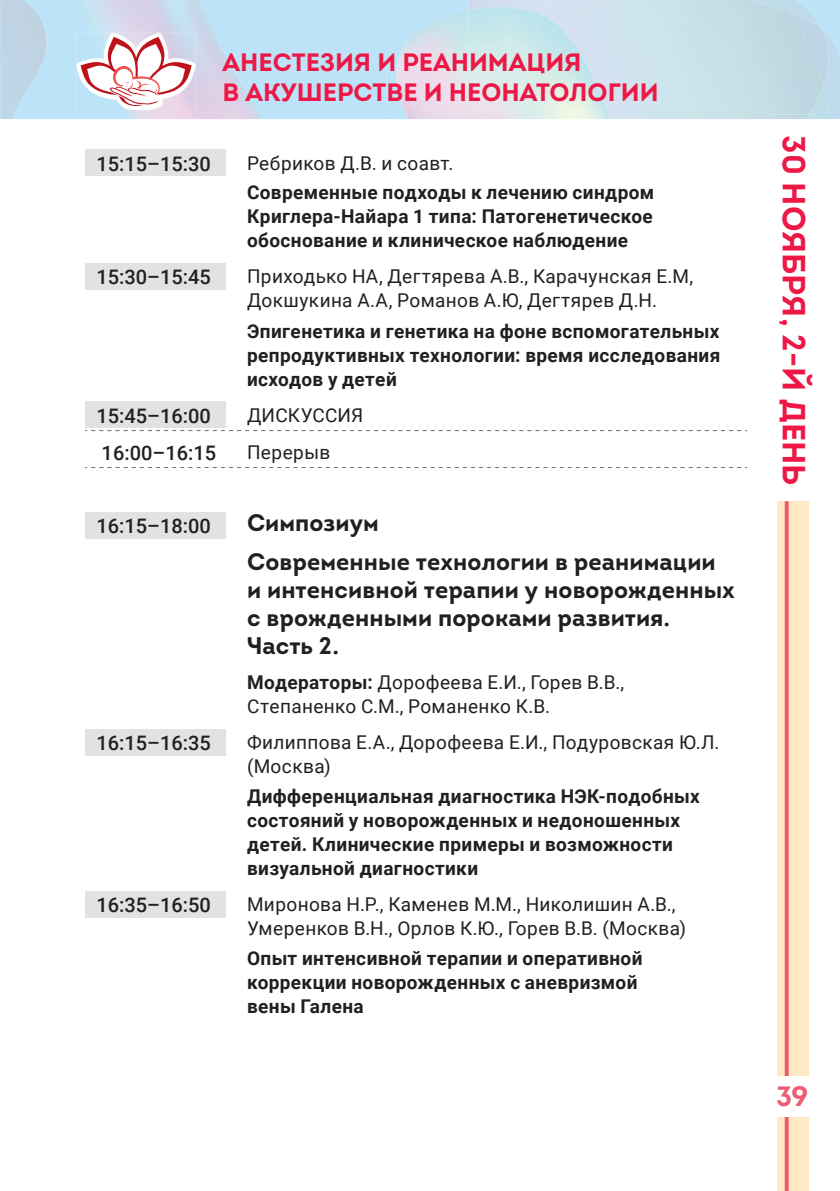
<style>
.page{position:relative;width:840px;height:1191px;background:#fff}
.page>*{position:absolute;margin:0;border:0;box-sizing:border-box;transform-origin:0 0}
.t1{font:700 32px "Intro";color:#ed1845}
.t2{font:700 27.8px "Intro";color:#ee5c72}
.t3{font:700 25px/30px "Intro";color:#ed1845}
.t4{font:700 24px/28px "Intro";letter-spacing:.005em;color:#231f20}
.t5{font:500 20px "Roboto";color:#231f20}
.t6{font:700 19px/24px "Roboto";letter-spacing:.02em;color:#231f20;text-align:justify}
.t7{font:19px/24px "Roboto";letter-spacing:.02em;color:#231f20}
.s1{font-weight:700}
</style>
<div class="page">
<div style="left:777px;top:1100px;width:31px;height:91px;background:#feeac2"></div>
<div style="left:777px;top:501px;width:31px;height:575px;background:#feeac2"></div>
<svg style="left:784px;top:501px;width:4px;height:690px;background:#f07580"></svg>
<div style="left:775px;top:1076px;width:36px;height:40px;background:#fff"></div>
<hr style="left:0;top:119px;width:773px;height:1px;background:#fafcfd">
<img style="left:77px;top:0;width:187px;height:119px">
<img style="left:828px;top:30px;width:11px;height:89px">
<img style="left:822px;top:87px;width:6px;height:32px">
<div style="left:386px;top:0;width:81px;height:119px;background:#bde3f8"></div>
<img style="left:822px;top:13px;width:6px;height:74px">
<img style="left:542px;top:0;width:280px;height:119px">
<img style="left:773px;top:114px;width:36px;height:5px">
<img style="left:0;top:0;width:55px;height:119px">
<img style="left:395px;top:10px;width:72px;height:109px">
<img style="left:467px;top:7px;width:75px;height:112px">
<img style="left:527px;top:16px;width:82px;height:103px">
<img style="left:76px;top:33px;width:14px;height:77px">
<img style="left:90px;top:33px;width:105px;height:77px">
<svg style="left:81px;top:37px;width:110px;height:68px"></svg>
<svg style="left:85px;top:430px;width:661px;height:1px"></svg>
<svg style="left:85px;top:467px;width:661px;height:1px"></svg>
<div style="left:85px;top:150px;width:140px;height:26px;background:#e1e2e4"></div>
<div style="left:85px;top:263px;width:140px;height:27px;background:#e1e2e4"></div>
<div style="left:85px;top:401px;width:140px;height:27px;background:#e1e2e4"></div>
<div style="left:85px;top:512px;width:140px;height:27px;background:#e1e2e4"></div>
<div style="left:85px;top:729px;width:140px;height:26px;background:#e1e2e4"></div>
<div style="left:85px;top:891px;width:140px;height:26px;background:#e1e2e4"></div>
<h3 class="t3" style="left:222px;top:47px;width:437px">АНЕСТЕЗИЯ И РЕАНИМАЦИЯ<br>В АКУШЕРСТВЕ И НЕОНАТОЛОГИИ</h3>
<p class="t5" style="left:96px;top:150px;width:116px">15:15–15:30</p>
<p class="t7" style="left:247px;top:150px;width:208px">Ребриков Д.В. и соавт.</p>
<p class="t6" style="left:247px;top:180px;width:408px">Современные подходы к лечению синдром Криглера-Найара 1 типа: Патогенетическое обоснование и клиническое наблюдение</p>
<p class="t5" style="left:96px;top:263px;width:116px">15:30–15:45</p>
<p class="t7" style="left:247px;top:264px;width:447px">Приходько НА, Дегтярева А.В., Карачунская Е.М,<br>Докшукина А.А, Романов А.Ю, Дегтярев Д.Н.</p>
<p class="t6" style="left:247px;top:318px;width:474px">Эпигенетика и генетика на фоне вспомогательных репродуктивных технологии: время исследования исходов у детей</p>
<p class="t5" style="left:96px;top:401px;width:116px">15:45–16:00</p>
<p class="t7" style="left:247px;top:402px;width:118px">ДИСКУССИЯ</p>
<p class="t5" style="left:102px;top:438px;width:116px">16:00–16:15</p>
<p class="t7" style="left:247px;top:439px;width:85px">Перерыв</p>
<p class="t5" style="left:96px;top:512px;width:116px">16:15–18:00</p>
<p class="t4" style="left:247px;top:502px;width:470px;line-height:39.4px">Симпозиум<br>Современные технологии в реанимации</p>
<p class="t4" style="left:247px;top:575px;width:489px">и интенсивной терапии у новорожденных с врожденными пороками развития.<br>Часть 2.</p>
<p class="t7" style="left:247px;top:670px;width:378px"><span class="s1">Модераторы:</span> Дорофеева Е.И., Горев В.В.,<br>Степаненко С.М., Романенко К.В.</p>
<p class="t5" style="left:96px;top:729px;width:116px">16:15–16:35</p>
<p class="t7" style="left:247px;top:729px;width:473px">Филиппова Е.А., Дорофеева Е.И., Подуровская Ю.Л. (Москва)</p>
<p class="t6" style="left:247px;top:783px;width:454px;text-align:left">Дифференциальная диагностика НЭК-подобных состояний у новорожденных и недоношенных детей. Клинические примеры и возможности визуальной диагностики</p>
<p class="t5" style="left:96px;top:890px;width:116px">16:35–16:50</p>
<p class="t7" style="left:247px;top:891px;width:440px">Миронова Н.Р., Каменев М.М., Николишин А.В.,<br>Умеренков В.Н., Орлов К.Ю., Горев В.В. (Москва)</p>
<p class="t6" style="left:247px;top:945px;width:397px;text-align:left">Опыт интенсивной терапии и оперативной коррекции новорожденных с аневризмой вены Галена</p>
<h1 class="t1" style="left:814px;top:135px;width:351px;rotate:90deg">30 НОЯБРЯ, 2-Й ДЕНЬ</h1>
<h2 class="t2" style="left:775px;top:1079px;width:34px">39</h2>
</div>
